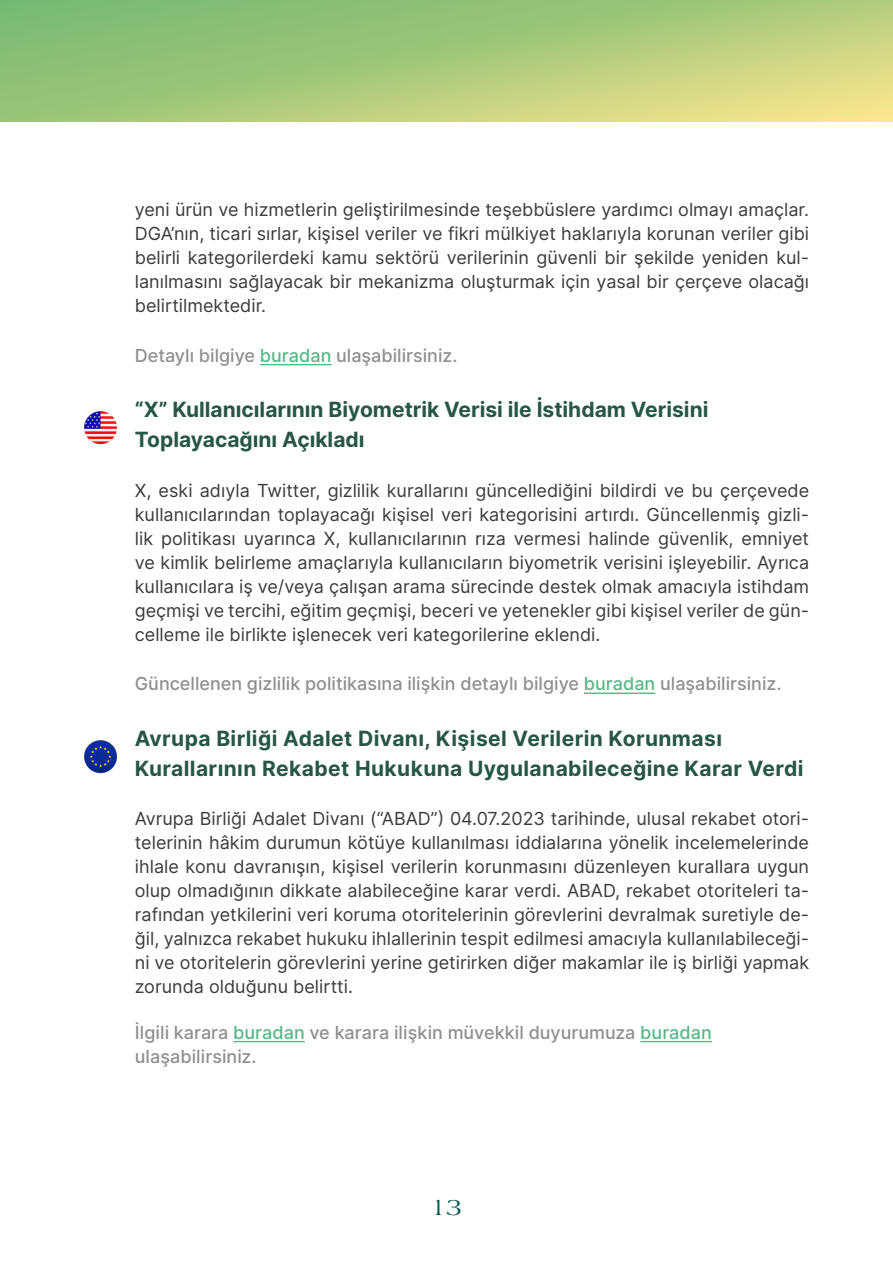
<style>
.page{position:relative;width:893px;height:1263px;background:#fff}
.page>*{position:absolute;margin:0;border:0;box-sizing:border-box;transform-origin:0 0}
.t1{font:24px "Americana Std FUHA Regular";color:#025850}
.t2{font:700 21px/30px "Inter";letter-spacing:.02em;color:#265744}
.t3{font:700 21px/30px "Inter";color:#265744}
.t4{font:18px/24px "Inter";color:#3c3c3b;text-align:justify}
.t5{font:500 18px/24px "Inter";color:#8f8f8f}
.s1{color:#55b986}
</style>
<div class="page">
<svg style="left:0;top:0;width:893px;height:121px;background:#aaca7c"></svg>
<hr style="left:260px;top:364px;width:71px;height:1px;background:#55b986">
<hr style="left:584px;top:692px;width:71px;height:2px;background:#55b986">
<hr style="left:233px;top:1041px;width:72px;height:1px;background:#55b986">
<hr style="left:640px;top:1041px;width:72px;height:1px;background:#55b986">
<img style="left:84px;top:740px;width:33px;height:33px">
<img style="left:84px;top:411px;width:33px;height:33px">
<p class="t4" style="left:135px;top:197px;width:676px">yeni ürün ve hizmetlerin geliştirilmesinde teşebbüslere yardımcı olmayı amaçlar.<br>DGA’nın, ticari sırlar, kişisel veriler ve fikri mülkiyet haklarıyla korunan veriler gibi belirli kategorilerdeki kamu sektörü verilerinin güvenli bir şekilde yeniden kul&shy;lanılmasını sağlayacak bir mekanizma oluşturmak için yasal bir çerçeve olacağı belirtilmektedir.</p>
<p class="t5" style="left:135px;top:343px;width:324px">Detaylı bilgiye <span class="s1">buradan</span> ulaşabilirsiniz.</p>
<p class="t3" style="left:135px;top:394px;width:575px">“X” Kullanıcılarının Biyometrik Verisi ile İstihdam Verisini<br>Toplayacağını Açıkladı</p>
<p class="t4" style="left:135px;top:478px;width:676px">X, eski adıyla Twitter, gizlilik kurallarını güncellediğini bildirdi ve bu çerçevede kullanıcılarından toplayacağı kişisel veri kategorisini artırdı. Güncellenmiş gizli&shy;lik politikası uyarınca X, kullanıcılarının rıza vermesi halinde güvenlik, emniyet ve kimlik belirleme amaçlarıyla kullanıcıların biyometrik verisini işleyebilir. Ayrıca kullanıcılara iş ve/veya çalışan arama sürecinde destek olmak amacıyla istihdam geçmişi ve tercihi, eğitim geçmişi, beceri ve yetenekler gibi kişisel veriler de gün&shy;celleme ile birlikte işlenecek veri kategorilerine eklendi.</p>
<p class="t5" style="left:135px;top:671px;width:648px">Güncellenen gizlilik politikasına ilişkin detaylı bilgiye <span class="s1">buradan</span> ulaşabilirsiniz.</p>
<p class="t2" style="left:135px;top:723px;width:670px">Avrupa Birliği Adalet Divanı, Kişisel Verilerin Korunması<br>Kurallarının Rekabet Hukukuna Uygulanabileceğine Karar Verdi</p>
<p class="t4" style="left:135px;top:806px;width:676px">Avrupa Birliği Adalet Divanı (“ABAD”) 04.07.2023 tarihinde, ulusal rekabet otori&shy;telerinin hâkim durumun kötüye kullanılması iddialarına yönelik incelemelerinde ihlale konu davranışın, kişisel verilerin korunmasını düzenleyen kurallara uygun olup olmadığının dikkate alabileceğine karar verdi. ABAD, rekabet otoriteleri ta&shy;rafından yetkilerini veri koruma otoritelerinin görevlerini devralmak suretiyle de&shy;ğil, yalnızca rekabet hukuku ihlallerinin tespit edilmesi amacıyla kullanılabileceği&shy;ni ve otoritelerin görevlerini yerine getirirken diğer makamlar ile iş birliği yapmak zorunda olduğunu belirtti.</p>
<p class="t5" style="left:135px;top:1020px;width:578px">İlgili karara <span class="s1">buradan</span> ve karara ilişkin müvekkil duyurumuza <span class="s1">buradan </span>ulaşabilirsiniz.</p>
<h1 class="t1" style="left:431px;top:1191px;width:33px">13</h1>
</div>
